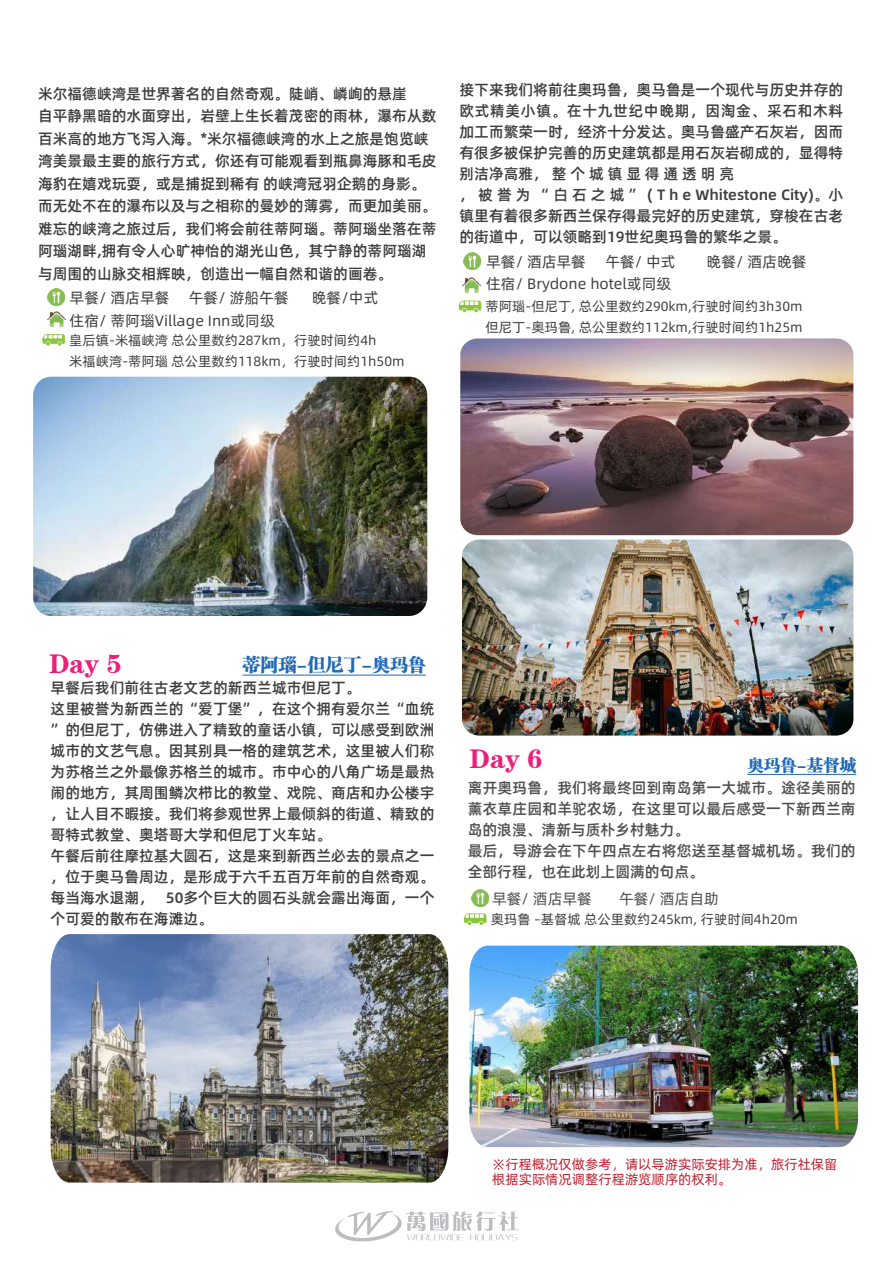
<style>
.page{position:relative;width:893px;height:1263px;background:#fff}
.page>*{position:absolute;margin:0;border:0;box-sizing:border-box;transform-origin:0 0}
.t1{font:27px "FZCSK GBK1 0";color:#ee1e7b}
.t2{font:18px "FZCSK GBK1 0";color:#2069b4}
.t3{font:16.5px "FZCSK GBK1 0";color:#2069b4}
.t4{font:15px/21px "Alibaba Pu Hui Ti M";color:#3e3e3f}
.t5{font:15px/21px "Alibaba Pu Hui Ti M";letter-spacing:.01em;color:#4d4e50}
.t6{font:15px "Alibaba Pu Hui Ti R";color:#3e3e3f}
.t7{font:15px "Alibaba Pu Hui Ti R";color:#4d4e50}
.t8{font:13.5px/21px "Alibaba Pu Hui Ti R";color:#3e3e3f}
.t9{font:13.5px/15px "Alibaba Pu Hui Ti R";color:#be1d2c}
</style>
<div class="page">
<img style="left:47px;top:289px;width:17px;height:17px">
<img style="left:48px;top:311px;width:18px;height:15px">
<svg style="left:42px;top:334px;width:23px;height:12px"></svg>
<hr style="left:747px;top:774px;width:109px;height:1px;background:#2069b4">
<img style="left:471px;top:889px;width:17px;height:17px">
<svg style="left:464px;top:913px;width:23px;height:13px"></svg>
<hr style="left:243px;top:675px;width:183px;height:1px;background:#2069b4">
<img style="left:464px;top:252px;width:17px;height:17px">
<img style="left:463px;top:277px;width:18px;height:16px">
<svg style="left:459px;top:301px;width:23px;height:12px"></svg>
<svg style="left:335px;top:1211px;width:183px;height:31px"></svg>
<img style="left:51px;top:934px;width:397px;height:248px">
<img style="left:460px;top:338px;width:393px;height:197px">
<img style="left:33px;top:377px;width:394px;height:239px">
<img style="left:469px;top:945px;width:389px;height:202px">
<img style="left:462px;top:539px;width:391px;height:197px">
<p class="t4" style="left:38px;top:81px;width:400px;line-height:22.5px">米尔福德峡湾是世界著名的自然奇观。陡峭、嶙峋的悬崖<br>自平静黑暗的水面穿出，岩壁上生长着茂密的雨林，瀑布从数百米高的地方飞泻入海。*米尔福德峡湾的水上之旅是饱览峡湾美景最主要的旅行方式，你还有可能观看到瓶鼻海豚和毛皮海豹在嬉戏玩耍，或是捕捉到稀有 的峡湾冠羽企鹅的身影。而无处不在的瀑布以及与之相称的曼妙的薄雾，而更加美丽。难忘的峡湾之旅过后，我们将会前往蒂阿瑙。蒂阿瑙坐落在蒂阿瑙湖畔,拥有令人心旷神怡的湖光山色，其宁静的蒂阿瑙湖与周围的山脉交相辉映，创造出一幅自然和谐的画卷。</p>
<p class="t6" style="left:70px;top:287px;width:101px">早餐/ 酒店早餐</p>
<p class="t6" style="left:189px;top:287px;width:101px">午餐/ 游船午餐</p>
<p class="t6" style="left:312px;top:287px;width:68px">晚餐/中式</p>
<p class="t6" style="left:70px;top:309px;width:207px">住宿/ 蒂阿瑙Village Inn或同级</p>
<p class="t8" style="left:69px;top:329px;width:337px">皇后镇-米福峡湾 总公里数约287km，行驶时间约4h<br>米福峡湾-蒂阿瑙 总公里数约118km，行驶时间约1h50m</p>
<p class="t4" style="left:459px;top:79px;width:385px">接下来我们将前往奥玛鲁，奥马鲁是一个现代与历史并存的欧式精美小镇。在十九世纪中晚期，因淘金、采石和木料加工而繁荣一时，经济十分发达。奥马鲁盛产石灰岩，因而有很多被保护完善的历史建筑都是用石灰岩砌成的，显得特别洁净高雅， 整 个 城 镇 显 得 通 透 明 亮<br>， 被 誉 为 “ 白 石 之 城 ” ( T h e Whitestone City)。小镇里有着很多新西兰保存得最完好的历史建筑，穿梭在古老的街道中，可以领略到19世纪奥玛鲁的繁华之景。</p>
<p class="t6" style="left:486px;top:250px;width:101px">早餐/ 酒店早餐</p>
<p class="t6" style="left:605px;top:250px;width:72px">午餐/ 中式</p>
<p class="t6" style="left:707px;top:250px;width:101px">晚餐/ 酒店晚餐</p>
<p class="t6" style="left:486px;top:272px;width:187px">住宿/ Brydone hotel或同级</p>
<p class="t8" style="left:486px;top:295px;width:318px">蒂阿瑙-但尼丁, 总公里数约290km,行驶时间约3h30m但尼丁-奥玛鲁, 总公里数约112km,行驶时间约1h25m</p>
<h1 class="t1" style="left:49px;top:648px;width:74px">Day 5</h1>
<p class="t2" style="left:243px;top:654px;width:185px">蒂阿瑙-但尼丁-奥玛鲁</p>
<p class="t4" style="left:51px;top:677px;width:385px">早餐后我们前往古老文艺的新西兰城市但尼丁。<br>这里被誉为新西兰的“爱丁堡”，在这个拥有爱尔兰“血统”的但尼丁，仿佛进入了精致的童话小镇，可以感受到欧洲城市的文艺气息。因其别具一格的建筑艺术，这里被人们称为苏格兰之外最像苏格兰的城市。市中心的八角广场是最热闹的地方，其周围鳞次栉比的教堂、戏院、商店和办公楼宇，让人目不暇接。我们将参观世界上最倾斜的街道、精致的哥特式教堂、奥塔哥大学和但尼丁火车站。<br>午餐后前往摩拉基大圆石，这是来到新西兰必去的景点之一，位于奥马鲁周边，是形成于六千五百万年前的自然奇观。每当海水退潮， 50多个巨大的圆石头就会露出海面，一个个可爱的散布在海滩边。</p>
<h1 class="t1" style="left:470px;top:743px;width:74px">Day 6</h1>
<p class="t3" style="left:747px;top:755px;width:110px">奥玛鲁-基督城</p>
<p class="t5" style="left:468px;top:776px;width:389px">离开奥玛鲁，我们将最终回到南岛第一大城市。途径美丽的薰衣草庄园和羊驼农场，在这里可以最后感受一下新西兰南岛的浪漫、清新与质朴乡村魅力。<br>最后，导游会在下午四点左右将您送至基督城机场。我们的全部行程，也在此划上圆满的句点。</p>
<p class="t7" style="left:492px;top:887px;width:101px">早餐/ 酒店早餐</p>
<p class="t7" style="left:619px;top:887px;width:101px">午餐/ 酒店自助</p>
<p class="t8" style="left:491px;top:908px;width:309px">奥玛鲁 –基督城 总公里数约245km, 行驶时间4h20m</p>
<p class="t9" style="left:492px;top:1155px;width:347px">※行程概况仅做参考，请以导游实际安排为准，旅行社保留根据实际情况调整行程游览顺序的权利。</p>
</div>
